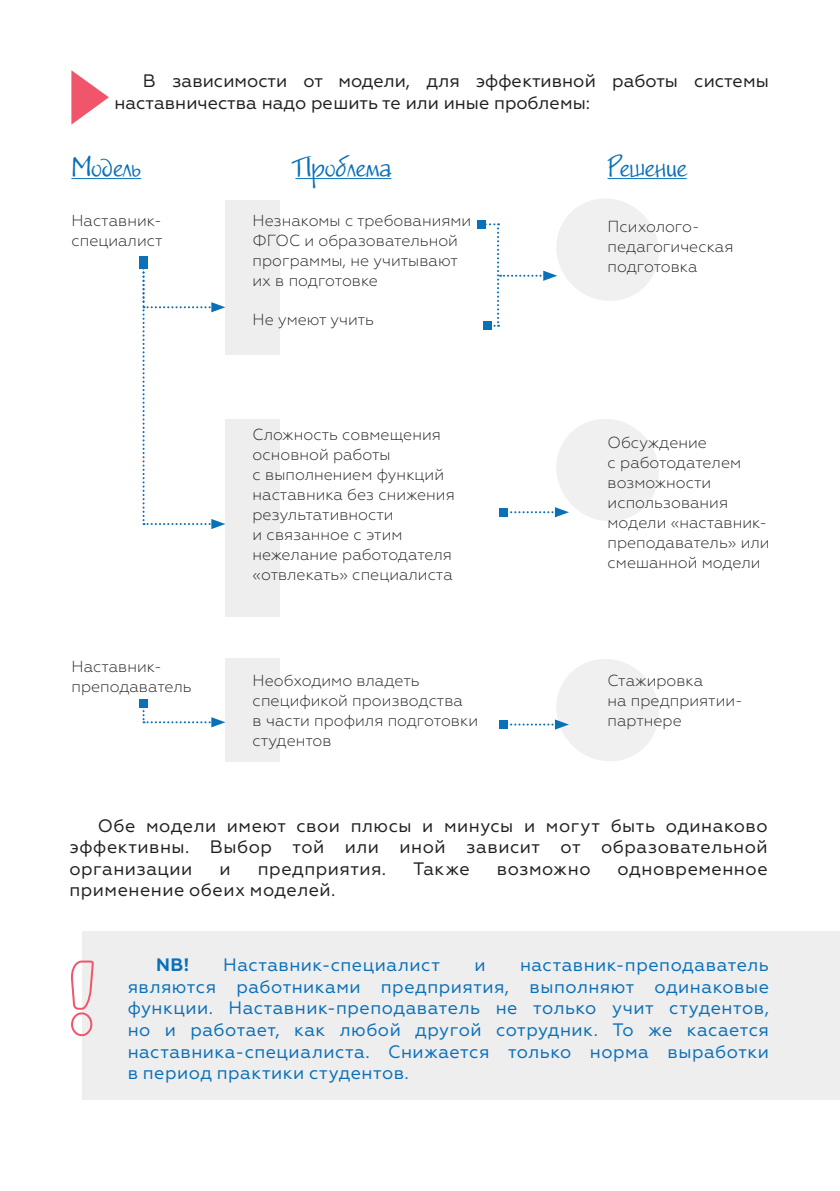
<style>
.page{position:relative;width:840px;height:1191px;background:#fff}
.page>*{position:absolute;margin:0;border:0;box-sizing:border-box;transform-origin:0 0}
.t1{font:24px "Jakob CTT";color:#0a70b8}
.t2{font:18px/21.6px "Geometria";letter-spacing:.025em;color:#0a70b8;text-align:justify}
.t3{font:18px/21.6px "Geometria";letter-spacing:.025em;color:#231f20;text-align:justify}
.t4{font:18px/21.6px "Geometria";color:#231f20}
.t5{font:700 18px "Geometria";color:#0a70b8}
.t6{font:300 16px/20px "Geometria";color:#231f20}
</style>
<div class="page">
<div style="left:225px;top:200px;width:54px;height:154px;background:#eeeeef"></div>
<div style="left:225px;top:419px;width:54px;height:198px;background:#eeeeef"></div>
<div style="left:225px;top:658px;width:55px;height:104px;background:#eeeeef"></div>
<svg style="left:71px;top:70px;width:38px;height:55px"></svg>
<hr style="left:295px;top:178px;width:96px;height:1px;background:#0a70b8">
<hr style="left:71px;top:178px;width:70px;height:1px;background:#0a70b8">
<hr style="left:607px;top:178px;width:79px;height:1px;background:#0a70b8">
<div style="left:139px;top:256px;width:8px;height:8px;background:#0a70b8"></div>
<div style="left:139px;top:699px;width:8px;height:8px;background:#0a70b8"></div>
<svg style="left:142px;top:702px;width:83px;height:25px"></svg>
<div style="left:139px;top:260px;width:8px;height:8px;background:#0a70b8"></div>
<svg style="left:142px;top:259px;width:83px;height:270px"></svg>
<div style="left:477px;top:220px;width:8px;height:8px;background:#0a70b8"></div>
<div style="left:483px;top:322px;width:8px;height:8px;background:#0a70b8"></div>
<svg style="left:481px;top:199px;width:178px;height:128px"></svg>
<div style="left:498px;top:508px;width:8px;height:8px;background:#0a70b8"></div>
<svg style="left:502px;top:419px;width:157px;height:102px"></svg>
<div style="left:498px;top:720px;width:8px;height:8px;background:#0a70b8"></div>
<svg style="left:502px;top:659px;width:157px;height:102px"></svg>
<div style="left:82px;top:931px;width:757px;height:169px;background:#eeeeef"></div>
<svg style="left:71px;top:960px;width:23px;height:75px"></svg>
<hr style="left:839px;top:862px;width:1px;height:154px;background:#0a70b8">
<p class="t4" style="left:114px;top:70px;width:655px;text-indent:28px">В зависимости от модели, для эффективной работы системы наставничества надо решить те или иные проблемы:</p>
<p class="t1" style="left:607px;top:149px;width:81px">Решение</p>
<p class="t1" style="left:71px;top:149px;width:71px">Модель</p>
<p class="t1" style="left:295px;top:149px;width:97px">Проблема</p>
<p class="t6" style="left:71px;top:211px;width:93px">Наставник&shy;специалист</p>
<p class="t6" style="left:252px;top:211px;width:220px">Незнакомы с требованиями<br>ФГОС и образовательной программы, не учитывают их в подготовке</p>
<p class="t6" style="left:607px;top:217px;width:127px">Психолого&shy;педагогическая подготовка</p>
<p class="t6" style="left:71px;top:656px;width:122px">Наставник&shy;преподаватель</p>
<p class="t6" style="left:252px;top:310px;width:123px">Не умеют учить</p>
<p class="t6" style="left:252px;top:424px;width:204px">Сложность совмещения основной работы<br>с выполнением функций наставника без снижения результативности<br>и связанное с этим нежелание работодателя «отвлекать» специалиста</p>
<p class="t6" style="left:607px;top:432px;width:163px">Обсуждение<br>с работодателем возможности использования модели «наставник&shy;преподаватель» или смешанной модели</p>
<p class="t6" style="left:252px;top:670px;width:227px">Необходимо владеть спецификой производства<br>в части профиля подготовки студентов</p>
<p class="t6" style="left:607px;top:670px;width:137px">Стажировка<br>на предприятии&shy;партнере</p>
<p class="t3" style="left:69px;top:814px;width:699px;text-indent:28px">Обе модели имеют свои плюсы и минусы и могут быть одинаково эффективны. Выбор той или иной зависит от образовательной организации</p>
<p class="t3" style="left:219px;top:858px;width:13px">и</p>
<p class="t3" style="left:258px;top:858px;width:130px">предприятия.</p>
<p class="t3" style="left:413px;top:858px;width:58px">Также</p>
<p class="t3" style="left:496px;top:858px;width:95px">возможно</p>
<p class="t3" style="left:617px;top:858px;width:151px">одновременное</p>
<p class="t3" style="left:69px;top:879px;width:267px">применение обеих моделей.</p>
<p class="t5" style="left:156px;top:954px;width:35px">NB!</p>
<p class="t2" style="left:223px;top:954px;width:218px">Наставник-специалист</p>
<p class="t2" style="left:474px;top:954px;width:13px">и</p>
<p class="t2" style="left:128px;top:954px;width:642px;text-indent:392px">наставник-преподаватель являются работниками предприятия, выполняют одинаковые функции. Наставник-преподаватель не только учит студентов, но и работает, как любой другой сотрудник. То же касается наставника-специалиста. Снижается только норма выработки в период практики студентов.</p>
</div>
